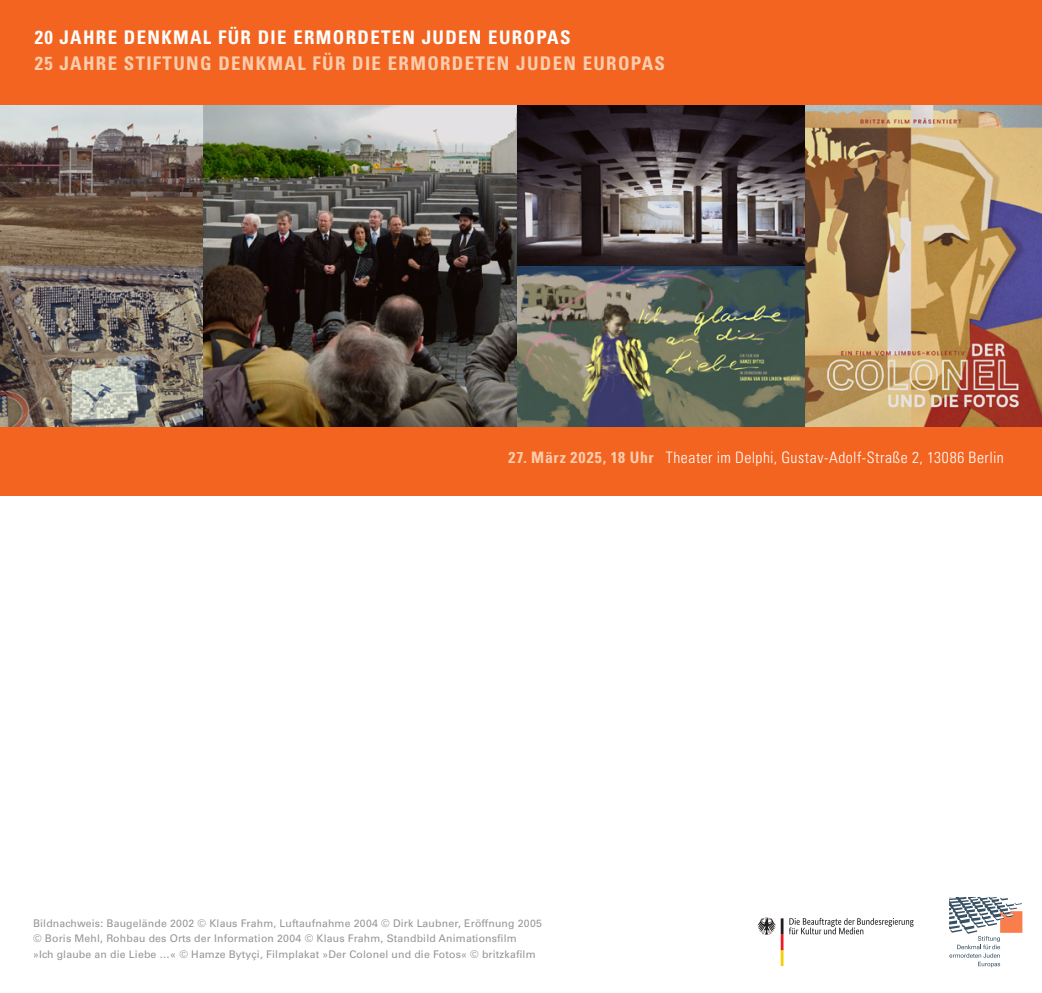
<style>
.page{position:relative;width:1042px;height:993px;background:#fff}
.page>*{position:absolute;margin:0;border:0;box-sizing:border-box;transform-origin:0 0}
.MainHead_Univers_67{font:700 condensed 18.9px/26.2px "Univers LT Pro";letter-spacing:.07em;color:#fccdad}
.Teaser_Univers_67{font:300 condensed 15.75px "Univers LT Pro";letter-spacing:.03em;color:#fff}
.Kooperations-Infos{font:10.5px/15.8px "Univers LT Pro 55 Roman";letter-spacing:.015em;color:#939598}
.s1{color:#fff}
.s2{font-weight:700;color:#fccdad}
</style>
<div class="page">
<div style="left:0;top:104px;width:1042px;height:391px;background:#f36421"></div>
<img style="left:517px;top:266px;width:288px;height:160px">
<img style="left:0;top:266px;width:203px;height:160px">
<svg style="left:517px;top:105px;width:288px;height:161px;background:#4c4347"></svg>
<svg style="left:0;top:105px;width:203px;height:161px;background:#817267"></svg>
<img style="left:203px;top:105px;width:314px;height:321px">
<svg style="left:805px;top:105px;width:237px;height:321px;background:#b28f6b"></svg>
<div style="left:0;top:0;width:1042px;height:105px;background:#f36421"></div>
<svg style="left:949px;top:897px;width:73px;height:70px"></svg>
<svg style="left:789px;top:918px;width:124px;height:16px"></svg>
<svg style="left:757px;top:917px;width:26px;height:48px"></svg>
<p class="MainHead_Univers_67" style="left:35px;top:24px;width:632px"><span class="s1">20 JAHRE DENKMAL FÜR DIE ERMORDETEN JUDEN EUROPAS<br></span>25 JAHRE STIFTUNG DENKMAL FÜR DIE ERMORDETEN JUDEN EUROPAS</p>
<p class="Teaser_Univers_67" style="left:508px;top:447px;width:497px"><span class="s2">27. März 2025, 18 Uhr</span> Theater im Delphi, Gustav-Adolf-Straße 2, 13086 Berlin</p>
<p class="Kooperations-Infos" style="left:33px;top:914px;width:510px">Bildnachweis: Baugelände 2002 © Klaus Frahm, Luftaufnahme 2004 © Dirk Laubner, Eröffnung 2005 © Boris Mehl, Rohbau des Orts der Information 2004 © Klaus Frahm, Standbild Animationsfilm<br>»Ich glaube an die Liebe …« © Hamze Bytyçi, Filmplakat »Der Colonel und die Fotos« © britzkafilm</p>
</div>
